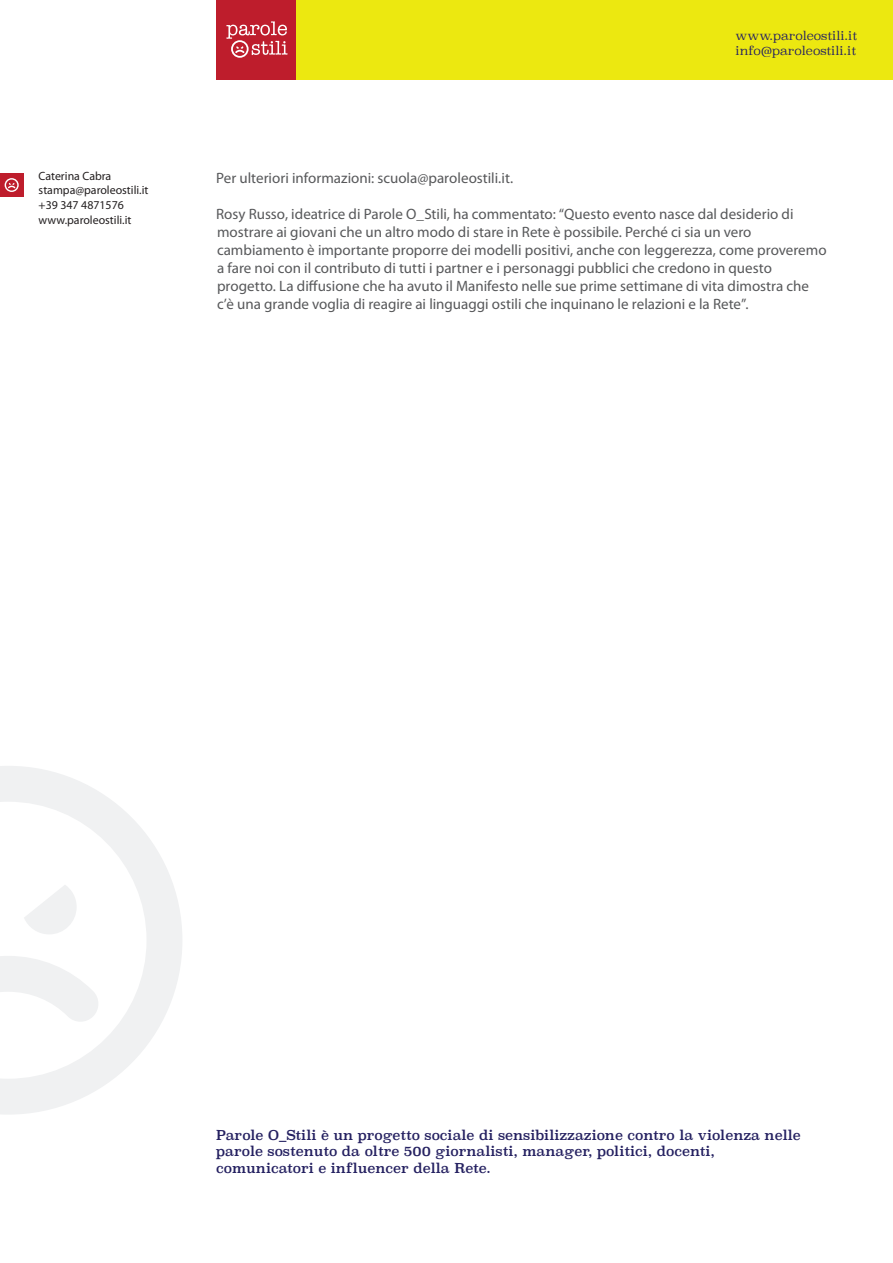
<style>
.page{position:relative;width:893px;height:1263px;background:#fff}
.page>*{position:absolute;margin:0;border:0;box-sizing:border-box;transform-origin:0 0}
.t1{font:15px/18px "Myriad Pro";color:#57585a}
.t2{font:13.5px/16.5px "Superclarendon";color:#252161}
.t3{font:12px/14.7px "Myriad Pro";color:#231f20}
.t4{font:300 12px/15px "Superclarendon";color:#252161}
</style>
<div class="page">
<div style="left:285px;top:0;width:608px;height:79px;background:#ece810"></div>
<div style="left:216px;top:0;width:80px;height:79px;background:#be1d2c"></div>
<svg style="left:226px;top:21px;width:62px;height:37px"></svg>
<div style="left:0;top:173px;width:24px;height:23px;background:#be1d2c"></div>
<svg style="left:5px;top:178px;width:14px;height:14px"></svg>
<svg style="left:0;top:766px;width:182px;height:348px"></svg>
<svg style="left:0;top:956px;width:100px;height:66px"></svg>
<p class="t3" style="left:39px;top:168px;width:111px">Caterina Cabra stampa@paroleostili.it +39 347 4871576 www.paroleostili.it</p>
<p class="t4" style="left:736px;top:29px;width:123px">www.paroleostili.it info@paroleostili.it</p>
<p class="t1" style="left:216px;top:169px;width:298px">Per ulteriori informazioni: scuola@paroleostili.it.</p>
<p class="t1" style="left:216px;top:205px;width:612px">Rosy Russo, ideatrice di Parole O_Stili, ha commentato: “Questo evento nasce dal desiderio di mostrare ai giovani che un altro modo di stare in Rete è possibile. Perché ci sia un vero cambiamento è importante proporre dei modelli positivi, anche con leggerezza, come proveremo a fare noi con il contributo di tutti i partner e i personaggi pubblici che credono in questo progetto. La diffusione che ha avuto il Manifesto nelle sue prime settimane di vita dimostra che c’è una grande voglia di reagire ai linguaggi ostili che inquinano le relazioni e la Rete”.</p>
<p class="t2" style="left:216px;top:1128px;width:586px">Parole O_Stili è un progetto sociale di sensibilizzazione contro la violenza nelle parole sostenuto da oltre 500 giornalisti, manager, politici, docenti, comunicatori e influencer della Rete.</p>
</div>
